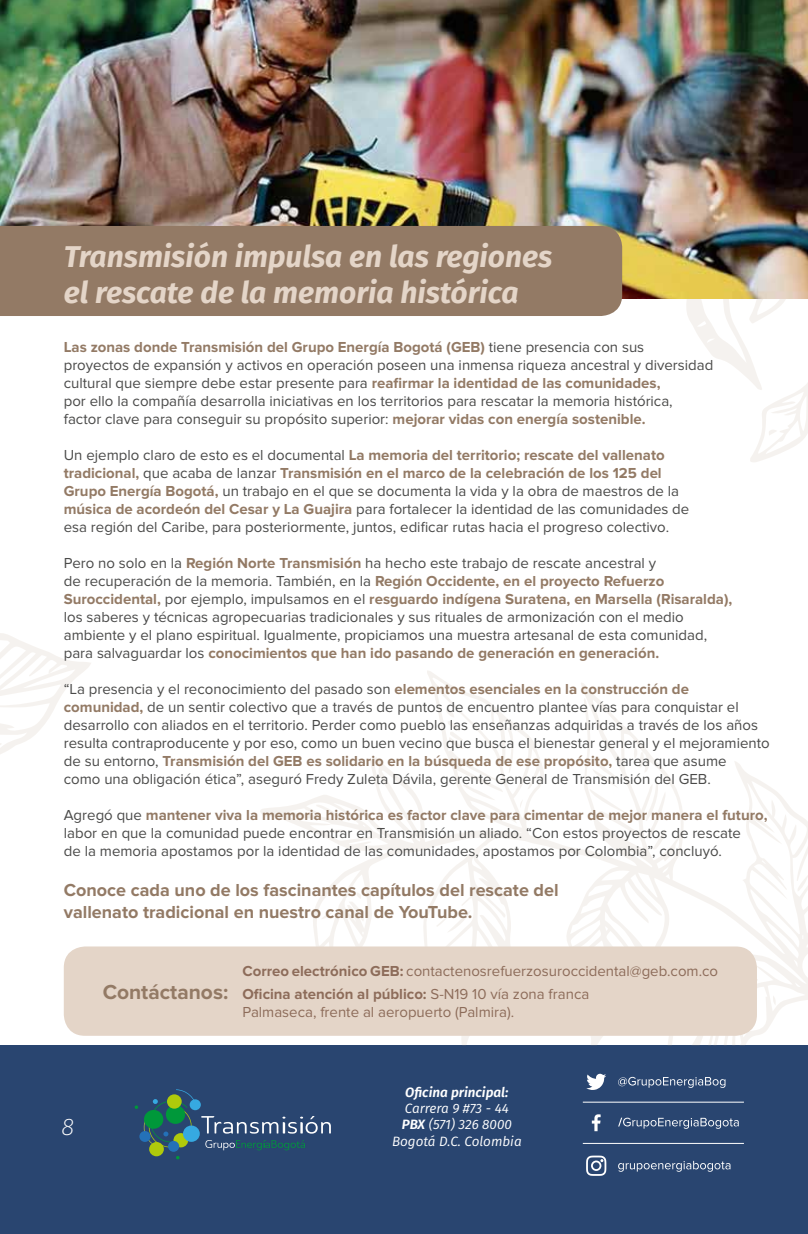
<style>
.page{position:relative;width:808px;height:1234px;background:#fff}
.page>*{position:absolute;margin:0;border:0;box-sizing:border-box;transform-origin:0 0}
.t1{font:italic 700 30px/36px "Fira Sans";color:#e4d5c8}
.t2{font:italic 200 24px "Fira Sans";color:#fff}
.t3{font:700 21px "Proxima Nova";color:#937a65}
.t4{font:700 18px/21.6px "Proxima Nova";color:#937a65}
.t5{font:15px/18px "Proxima Nova";color:#4a4a49}
.t6{font:15px/22.2px "Proxima Nova";color:#8d6c5a}
.t7{font:italic 13.5px/16.2px "Fira Sans";color:#fff;text-align:center}
.t8{font:italic 600 13.5px "Fira Sans";color:#fff}
.s1{font-weight:700;color:#937a65}
.s2{font-weight:700}
.s3{font-weight:600}
</style>
<div class="page">
<div style="left:0;top:1044px;width:808px;height:189px;background:#294570"></div>
<svg style="left:586px;top:1073px;width:20px;height:16px"></svg>
<svg style="left:592px;top:1114px;width:9px;height:16px"></svg>
<svg style="left:586px;top:1155px;width:20px;height:20px"></svg>
<hr style="left:583px;top:1101px;width:161px;height:1px;background:#fff">
<hr style="left:583px;top:1142px;width:161px;height:1px;background:#fff">
<div style="left:149px;top:1141px;width:15px;height:14px;background:#afca0b;border-radius:50%"></div>
<div style="left:168px;top:1140px;width:11px;height:11px;background:#2471b8;border-radius:50%"></div>
<svg style="left:139px;top:1130px;width:12px;height:11px"></svg>
<svg style="left:144px;top:1089px;width:187px;height:60px"></svg>
<svg style="left:618px;top:1076px;width:107px;height:11px"></svg>
<svg style="left:618px;top:1160px;width:112px;height:11px"></svg>
<svg style="left:618px;top:1117px;width:121px;height:11px"></svg>
<svg style="left:0;top:633px;width:91px;height:326px"></svg>
<svg style="left:622px;top:298px;width:186px;height:164px"></svg>
<svg style="left:768px;top:429px;width:9px;height:6px"></svg>
<svg style="left:260px;top:671px;width:548px;height:373px"></svg>
<svg style="left:589px;top:760px;width:37px;height:52px"></svg>
<svg style="left:645px;top:780px;width:21px;height:70px"></svg>
<svg style="left:633px;top:745px;width:11px;height:22px"></svg>
<svg style="left:447px;top:909px;width:24px;height:23px"></svg>
<svg style="left:436px;top:916px;width:12px;height:10px"></svg>
<svg style="left:446px;top:708px;width:18px;height:41px"></svg>
<svg style="left:463px;top:784px;width:32px;height:16px"></svg>
<svg style="left:507px;top:727px;width:7px;height:46px"></svg>
<svg style="left:757px;top:968px;width:1px;height:13px"></svg>
<svg style="left:321px;top:912px;width:11px;height:7px"></svg>
<svg style="left:797px;top:873px;width:11px;height:18px"></svg>
<svg style="left:519px;top:799px;width:4px;height:9px"></svg>
<svg style="left:349px;top:891px;width:15px;height:30px"></svg>
<svg style="left:772px;top:995px;width:4px;height:10px"></svg>
<div style="left:64px;top:946px;width:693px;height:89px;background:#e4d5c8;border-radius:21px"></div>
<img style="left:0;top:0;width:808px;height:298px">
<div style="left:0;top:226px;width:622px;height:90px;background:#937a65"></div>
<h1 class="t1" style="left:64px;top:236px;width:490px">Transmisión impulsa en las regiones el rescate de la memoria histórica</h1>
<p class="t5" style="left:64px;top:338px;width:651px"><span class="s1">Las zonas donde Transmisión del Grupo Energía Bogotá (GEB)</span> tiene presencia con sus<br>proyectos de expansión y activos en operación poseen una inmensa riqueza ancestral y diversidad cultural que siempre debe estar presente para <span class="s1">reafirmar la identidad de las comunidades,<br></span>por ello la compañía desarrolla iniciativas en los territorios para rescatar la memoria histórica, factor clave para conseguir su propósito superior: <span class="s1">mejorar vidas con energía sostenible.</span></p>
<p class="t5" style="left:64px;top:446px;width:627px">Un ejemplo claro de esto es el documental <span class="s1">La memoria del territorio; rescate del vallenato tradicional,</span> que acaba de lanzar <span class="s1">Transmisión en el marco de la celebración de los 125 del Grupo Energía Bogotá,</span> un trabajo en el que se documenta la vida y la obra de maestros de la <span class="s1">música de acordeón del Cesar y La Guajira</span> para fortalecer la identidad de las comunidades de esa región del Caribe, para posteriormente, juntos, edificar rutas hacia el progreso colectivo.</p>
<p class="t5" style="left:64px;top:554px;width:670px">Pero no solo en la <span class="s1">Región Norte Transmisión</span> ha hecho este trabajo de rescate ancestral y<br>de recuperación de la memoria. También, en la <span class="s1">Región Occidente, en el proyecto Refuerzo Suroccidental,</span> por ejemplo, impulsamos en el <span class="s1">resguardo indígena Suratena, en Marsella (Risaralda), </span>los saberes y técnicas agropecuarias tradicionales y sus rituales de armonización con el medio ambiente y el plano espiritual. Igualmente, propiciamos una muestra artesanal de esta comunidad, para salvaguardar los <span class="s1">conocimientos que han ido pasando de generación en generación.</span></p>
<p class="t5" style="left:64px;top:680px;width:707px">“La presencia y el reconocimiento del pasado son <span class="s1">elementos esenciales en la construcción de comunidad,</span> de un sentir colectivo que a través de puntos de encuentro plantee vías para conquistar el desarrollo con aliados en el territorio. Perder como pueblo las enseñanzas adquiridas a través de los años resulta contraproducente y por eso, como un buen vecino que busca el bienestar general y el mejoramiento de su entorno, <span class="s1">Transmisión del GEB es solidario en la búsqueda de ese propósito,</span> tarea que asume<br>como una obligación ética”, aseguró Fredy Zuleta Dávila, gerente General de Transmisión del GEB.</p>
<p class="t5" style="left:64px;top:806px;width:705px">Agregó que <span class="s1">mantener viva la memoria histórica es factor clave para cimentar de mejor manera el futuro, </span>labor en que la comunidad puede encontrar en Transmisión un aliado. “Con estos proyectos de rescate<br>de la memoria apostamos por la identidad de las comunidades, apostamos por Colombia”, concluyó.</p>
<p class="t4" style="left:64px;top:879px;width:496px">Conoce cada uno de los fascinantes capítulos del rescate del vallenato tradicional en nuestro canal de YouTube.</p>
<h2 class="t2" style="left:62px;top:1109px;width:14px">8</h2>
<h3 class="t3" style="left:103px;top:979px;width:127px">Contáctanos:</h3>
<p class="t6" style="left:242px;top:960px;width:477px"><span class="s2">Correo electrónico GEB:</span> contactenosrefuerzosuroccidental@geb.com.co<br><span class="s2">Oficina atención al público:</span> S-N19 10 vía zona franca</p>
<p class="t6" style="left:242px;top:1000px;width:273px">Palmaseca, frente al aeropuerto (Palmira).</p>
<p class="t8" style="left:405px;top:1080px;width:105px">Oficina principal:</p>
<p class="t7" style="left:392px;top:1099px;width:131px">Carrera 9 #73 - 44<br><span class="s3">PBX</span> (571) 326 8000<br>Bogotá D.C. Colombia</p>
</div>
